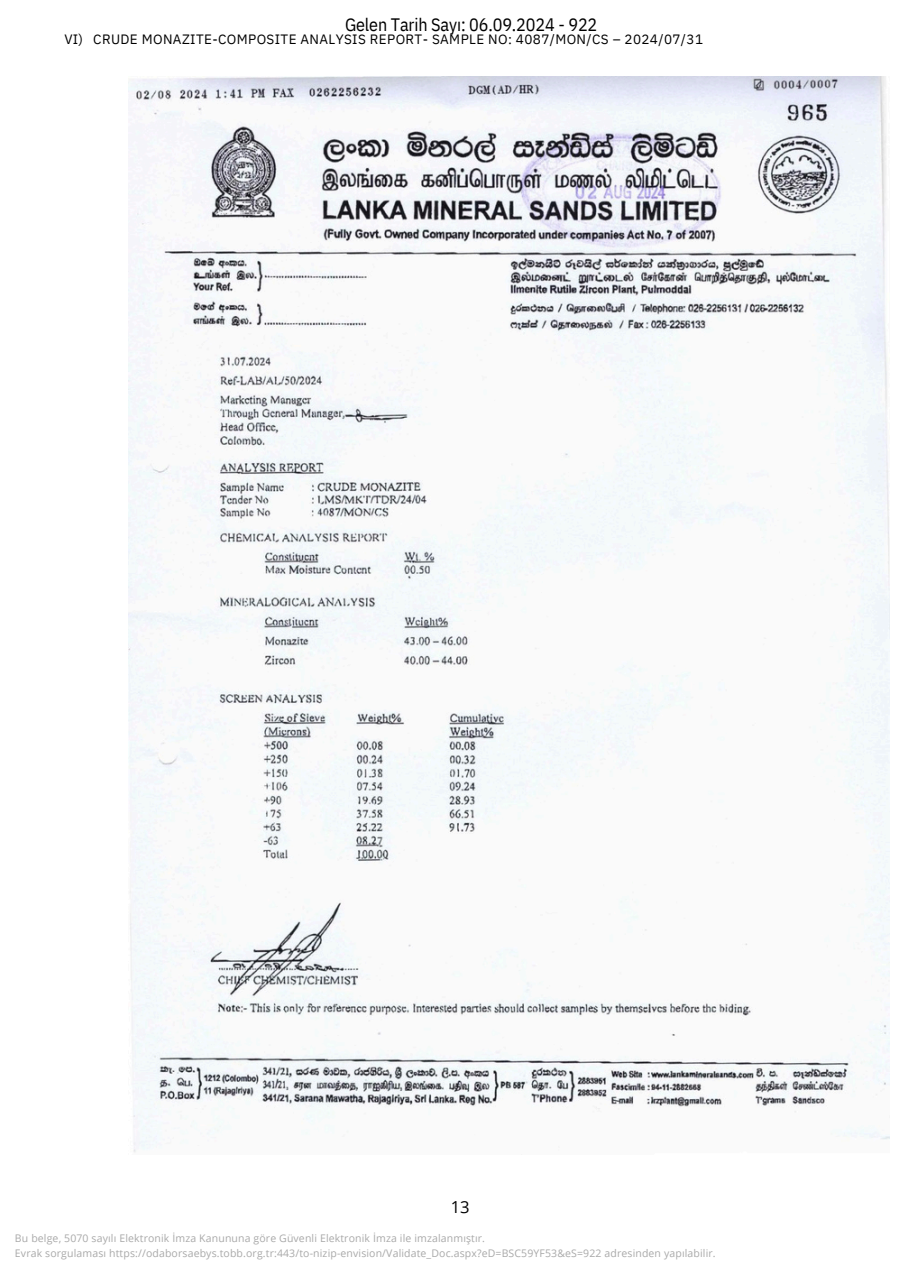
<style>
.page{position:relative;width:918px;height:1264px;background:#fff}
.page>*{position:absolute;margin:0;border:0;box-sizing:border-box;transform-origin:0 0}
.t1{font:18px "IBM Plex Sans Cond";letter-spacing:-.005em;color:#000}
.t2{font:16.5px "Open Sans";color:#000}
.t3{font:13.5px "IBM Plex Sans";letter-spacing:.03em;color:#000}
.t4{font:10.5px/14.7px "Open Sans";letter-spacing:.015em;color:#a9a9a9}
</style>
<div class="page">
<img style="left:129px;top:77px;width:760px;height:1076px">
<p class="t1" style="left:345px;top:13px;width:254px">Gelen Tarih Sayı: 06.09.2024 - 922</p>
<h2 class="t3" style="left:64px;top:30px;width:20px">VI)</h2>
<p class="t3" style="left:93px;top:31px;width:611px">CRUDE MONAZITE-COMPOSITE ANALYSIS REPORT- SAMPLE NO: 4087/MON/CS – 2024/07/31</p>
<h1 class="t2" style="left:451px;top:1195px;width:20px">13</h1>
<p class="t4" style="left:15px;top:1230px;width:702px">Bu belge, 5070 sayılı Elektronik İmza Kanununa göre Güvenli Elektronik İmza ile imzalanmıştır.<br>Evrak sorgulaması https://odaborsaebys.tobb.org.tr:443/to-nizip-envision/Validate_Doc.aspx?eD=BSC59YF53&amp;eS=922 adresinden yapılabilir.</p>
</div>
